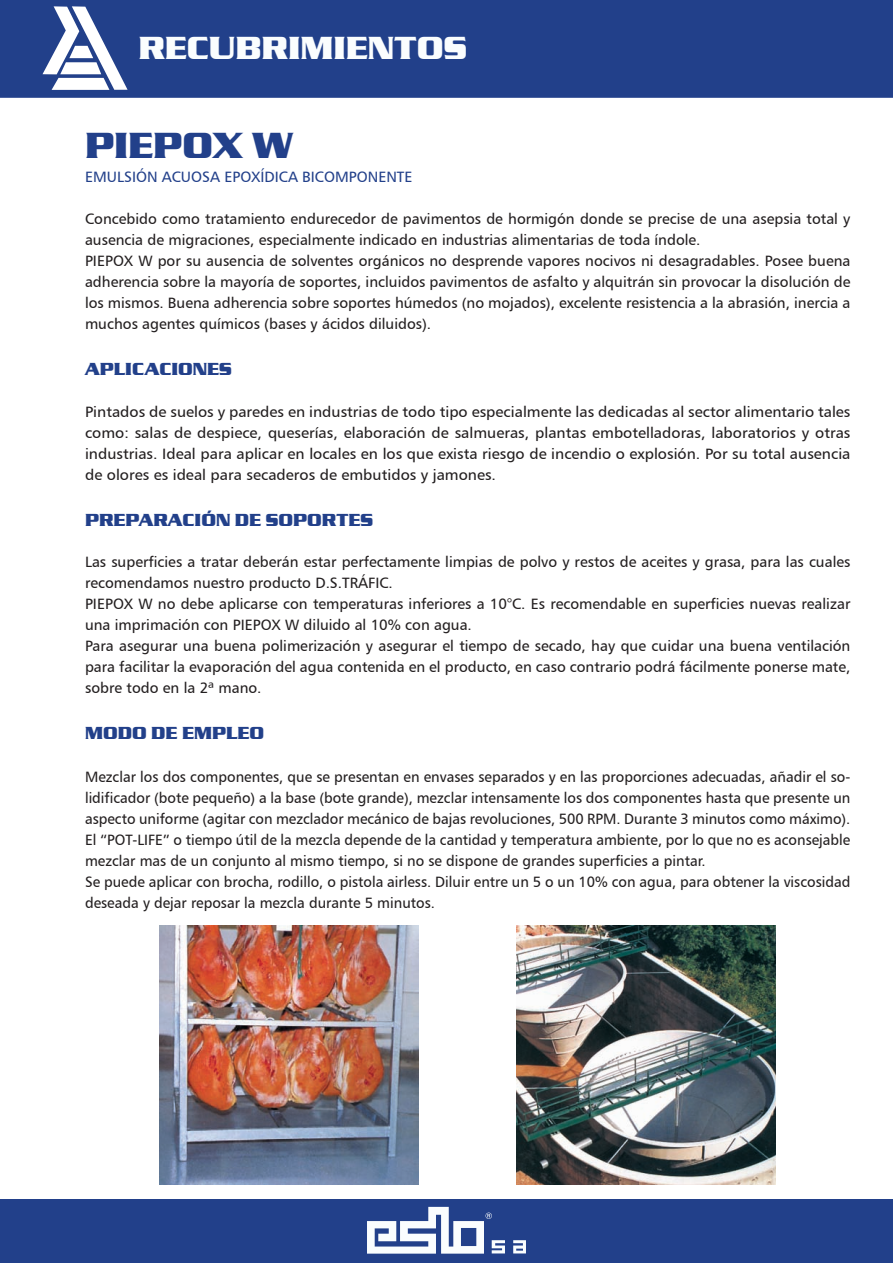
<style>
.page{position:relative;width:893px;height:1263px;background:#fff}
.page>*{position:absolute;margin:0;border:0;box-sizing:border-box;transform-origin:0 0}
.t1{font:700 37.5px "Serpentine D";color:#22408a}
.t2{font:700 33px "Serpentine D";color:#fafdfe}
.t3{font:700 18px "Serpentine D";color:#22408a}
.t4{font:15px/21px "Humanist 777 BT Roman B";color:#231f20}
.t5{font:15px/21px "Humanist 777 BT Roman B";color:#231f20;text-align:justify;scale:1.04 1}
.t6{font:15px "Humanist 777 BT Roman B";color:#22408a}
</style>
<div class="page">
<div style="left:0;top:1199px;width:893px;height:64px;background:#22408a"></div>
<div style="left:0;top:0;width:892px;height:98px;background:#22408a"></div>
<svg style="left:43px;top:6px;width:85px;height:84px"></svg>
<svg style="left:513px;top:1240px;width:13px;height:13px"></svg>
<svg style="left:367px;top:1207px;width:138px;height:46px"></svg>
<svg style="left:892px;top:0;width:1px;height:98px"></svg>
<img style="left:516px;top:925px;width:260px;height:259px">
<img style="left:160px;top:925px;width:259px;height:259px">
<h2 class="t2" style="left:138px;top:30px;width:330px">RECUBRIMIENTOS</h2>
<h1 class="t1" style="left:85px;top:124px;width:209px">PIEPOX W</h1>
<p class="t6" style="left:85px;top:167px;width:327px">Emulsión acuosa epoxídica bicomponente</p>
<p class="t4" style="left:85px;top:208px;width:767px">Concebido como tratamiento endurecedor de pavimentos de hormigón donde se precise de una asepsia total y ausencia de migraciones, especialmente indicado en industrias alimentarias de toda índole.<br>PIEPOX</p>
<p class="t4" style="left:85px;top:250px;width:767px;text-align:justify;text-indent:53px">W por su ausencia de solventes orgánicos no desprende vapores nocivos ni desagradables. Posee buena adherencia sobre la mayoría de soportes, incluidos pavimentos de asfalto y alquitrán sin provocar la disolución de los mismos. Buena adherencia sobre soportes húmedos (no mojados), excelente resistencia a la abrasión, inercia a muchos agentes químicos (bases y ácidos diluidos).</p>
<p class="t3" style="left:85px;top:359px;width:148px">APLICACIONES</p>
<p class="t5" style="left:85px;top:401px;width:737px">Pintados de suelos y paredes en industrias de todo tipo especialmente las dedicadas al sector alimentario tales como: salas de despiece, queserías, elaboración de salmueras, plantas embotelladoras, laboratorios y otras industrias. Ideal para aplicar en locales en los que exista riesgo de incendio o explosión. Por su total ausencia de olores es ideal para secaderos de embutidos y jamones.</p>
<p class="t3" style="left:85px;top:510px;width:43px">PREPA</p>
<p class="t3" style="left:154px;top:510px;width:140px">RACIÓN DE SOPO</p>
<p class="t3" style="left:322px;top:510px;width:53px">RTES</p>
<p class="t4" style="left:85px;top:551px;width:767px">Las superficies a tratar deberán estar perfectamente limpias de polvo y restos de aceites y grasa, para las cuales recomendamos nuestro producto D.S.TRÁFIC.<br>PIEPOX</p>
<p class="t4" style="left:85px;top:593px;width:767px;text-indent:53px">W no debe aplicarse con temperaturas inferiores a 10°C. Es recomendable en superficies nuevas realizar una imprimación con PI EPOX</p>
<p class="t4" style="left:85px;top:614px;width:767px;text-indent:200px">W diluido al 10% con agua.<br>Para asegurar una buena polimerización y asegurar el tiempo de secado, hay que cuidar una buena ventilación para facilitar la evaporación del agua contenida en el producto, en caso contrario podrá fácilmente ponerse mate, sobre todo en la 2ª mano.</p>
<p class="t3" style="left:85px;top:723px;width:113px">MODO DE EMP</p>
<p class="t3" style="left:226px;top:723px;width:26px">LEO</p>
<p class="t4" style="left:85px;top:765px;width:767px">Mezclar los dos componentes, que se presentan en envases separados y en las proporciones adecuadas, añadir el so&shy;lidificador (bote pequeño) a la base (bote grande), mezclar intensamente los dos componentes hasta que presente un aspecto uniforme (agitar con mezclador mecánico de bajas revoluciones, 500 RPM . Durante 3 minutos como máximo).<br>El “POT-LI FE” o tiempo útil de la mezcla depende de la cantidad y temperatura ambiente, por lo que no es aconsejable mezclar mas de un conjunto al mismo tiempo, si no se dispone de grandes superficies a pintar.<br>Se puede aplicar con brocha, rodillo, o pistola airless. Diluir entre un 5 o un 10% con agua, para obtener la viscosidad deseada y dejar reposar la mezcla durante 5 minutos.</p>
</div>
